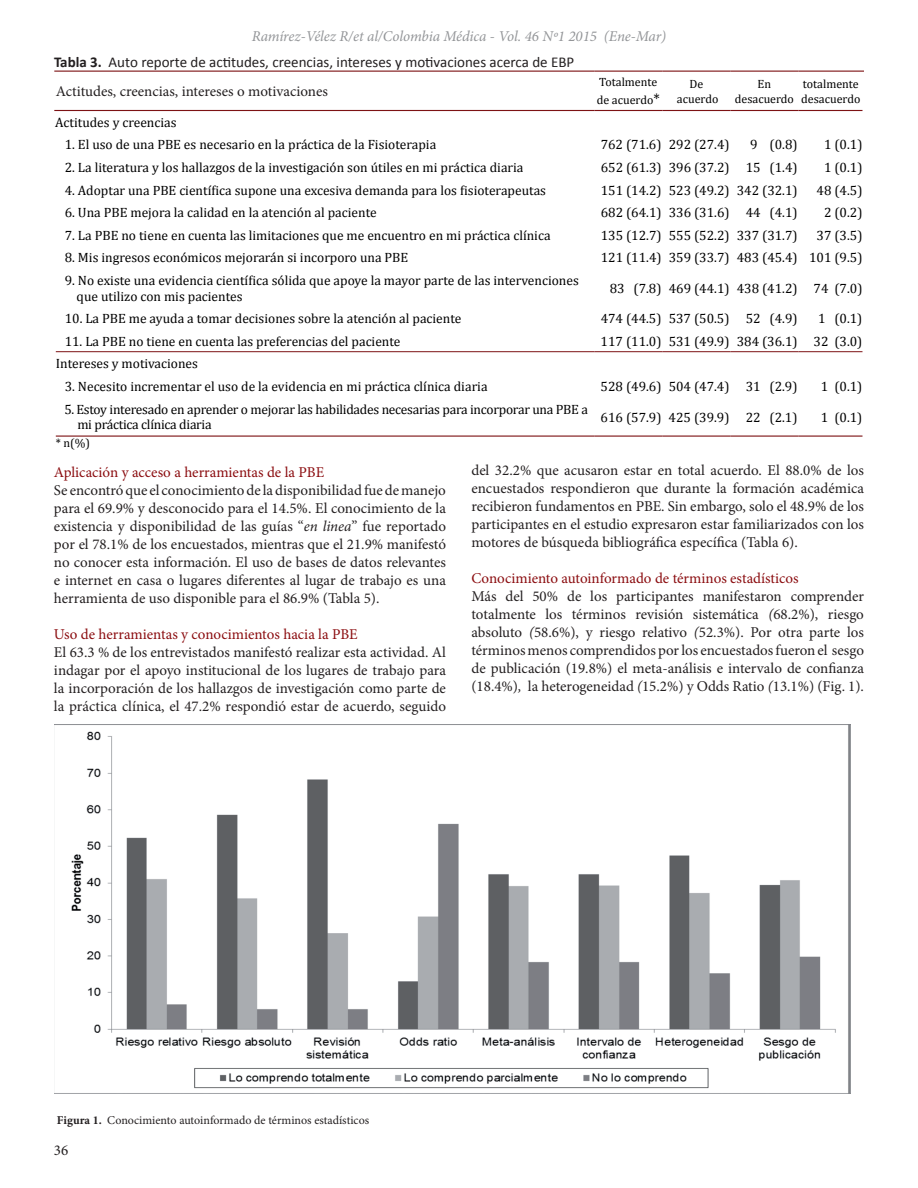
<style>
.page{position:relative;width:918px;height:1188px;background:#fff}
.page>*{position:absolute;margin:0;border:0;box-sizing:border-box;transform-origin:0 0}
.t1{font:15px/18px "Minion Pro";color:#231f20;text-align:justify}
.t2{font:15px "Minion Pro";color:#8b0d10}
.t3{font:15px "Calibri";color:#231f20}
.t4{font:italic 15px "Minion Pro";letter-spacing:-.01em;color:#939598}
.t5{font:13.5px/16.2px "Cambria";color:#000}
.t6{font:13.5px/15px "Cambria";letter-spacing:-.02em;color:#000}
.t7{font:12px/14.4px "Cambria";color:#000}
.t8{font:12px "Minion Pro";color:#231f20}
.s1{font-weight:700}
.s2{font-size:15px}
.s3{font-style:italic}
</style>
<div class="page">
<hr style="left:54px;top:71px;width:540px;height:1px;background:#7d1214">
<hr style="left:594px;top:71px;width:68px;height:1px;background:#7d1214">
<hr style="left:662px;top:71px;width:68px;height:1px;background:#7d1214">
<hr style="left:730px;top:71px;width:68px;height:1px;background:#7d1214">
<hr style="left:798px;top:71px;width:66px;height:1px;background:#7d1214">
<hr style="left:56px;top:351px;width:538px;height:1px;background:#7d1214">
<hr style="left:594px;top:351px;width:68px;height:1px;background:#7d1214">
<hr style="left:662px;top:351px;width:68px;height:1px;background:#7d1214">
<hr style="left:730px;top:351px;width:68px;height:1px;background:#7d1214">
<hr style="left:798px;top:351px;width:64px;height:1px;background:#7d1214">
<hr style="left:56px;top:436px;width:538px;height:1px;background:#7d1214">
<hr style="left:594px;top:436px;width:68px;height:1px;background:#7d1214">
<hr style="left:662px;top:436px;width:68px;height:1px;background:#7d1214">
<hr style="left:730px;top:436px;width:68px;height:1px;background:#7d1214">
<hr style="left:798px;top:436px;width:64px;height:1px;background:#7d1214">
<hr style="left:54px;top:110px;width:540px;height:1px;background:#7d1214">
<hr style="left:594px;top:110px;width:68px;height:1px;background:#7d1214">
<hr style="left:662px;top:110px;width:68px;height:1px;background:#7d1214">
<hr style="left:730px;top:110px;width:68px;height:1px;background:#7d1214">
<hr style="left:798px;top:110px;width:64px;height:1px;background:#7d1214">
<img style="left:54px;top:725px;width:796px;height:368px">
<p class="t4" style="left:252px;top:26px;width:416px">Ramírez-Vélez R/et al/Colombia Médica - Vol. 46 Nº1 2015 (Ene-Mar)</p>
<p class="t3" style="left:54px;top:52px;width:522px"><span class="s1">Tabla 3.</span> Auto reporte de actitudes, creencias, intereses y motivaciones acerca de EBP</p>
<p class="t1" style="left:56px;top:83px;width:274px">Actitudes, creencias, intereses o motivaciones</p>
<p class="t7" style="left:597px;top:73px;width:64px;line-height:18px">Totalmente de acuerdo<span class="s2">*</span></p>
<p class="t7" style="left:677px;top:77px;width:43px;text-align:center">De acuerdo</p>
<p class="t7" style="left:735px;top:77px;width:61px;text-align:center">En desacuerdo</p>
<p class="t7" style="left:801px;top:77px;width:61px">totalmente desacuerdo</p>
<p class="t5" style="left:55px;top:114px;width:123px">Actitudes y creencias</p>
<p class="t5" style="left:65px;top:137px;width:373px">1. El uso de una PBE es necesario en la práctica de la Fisioterapia</p>
<p class="t5" style="left:601px;top:137px;width:130px">762 (71.6) 292 (27.4)</p>
<p class="t5" style="left:750px;top:137px;width:49px">9 (0.8)</p>
<p class="t5" style="left:824px;top:137px;width:40px">1 (0.1)</p>
<p class="t5" style="left:65px;top:159px;width:460px">2. La literatura y los hallazgos de la investigación son útiles en mi práctica diaria</p>
<p class="t5" style="left:601px;top:159px;width:198px">652 (61.3) 396 (37.2) 15 (1.4)</p>
<p class="t5" style="left:824px;top:159px;width:40px">1 (0.1)</p>
<p class="t5" style="left:65px;top:182px;width:483px">4. Adoptar una PBE científica supone una excesiva demanda para los fisioterapeutas</p>
<p class="t5" style="left:601px;top:182px;width:198px">151 (14.2) 523 (49.2) 342 (32.1)</p>
<p class="t5" style="left:817px;top:182px;width:47px">48 (4.5)</p>
<p class="t5" style="left:65px;top:204px;width:313px">6. Una PBE mejora la calidad en la atención al paciente</p>
<p class="t5" style="left:601px;top:204px;width:198px">682 (64.1) 336 (31.6) 44 (4.1)</p>
<p class="t5" style="left:824px;top:204px;width:40px">2 (0.2)</p>
<p class="t5" style="left:65px;top:227px;width:487px">7. La PBE no tiene en cuenta las limitaciones que me encuentro en mi práctica clínica</p>
<p class="t5" style="left:601px;top:227px;width:198px">135 (12.7) 555 (52.2) 337 (31.7)</p>
<p class="t5" style="left:817px;top:227px;width:47px">37 (3.5)</p>
<p class="t5" style="left:65px;top:249px;width:345px">8. Mis ingresos económicos mejorarán si incorporo una PBE</p>
<p class="t5" style="left:601px;top:249px;width:263px">121 (11.4) 359 (33.7) 483 (45.4) 101 (9.5)</p>
<p class="t5" style="left:77px;top:272px;width:504px;text-indent:-12px">9. No existe una evidencia científica sólida que apoye la mayor parte de las intervenciones que utilizo con mis pacientes</p>
<p class="t5" style="left:610px;top:280px;width:254px">83 (7.8) 469 (44.1) 438 (41.2) 74 (7.0)</p>
<p class="t5" style="left:65px;top:310px;width:398px">10. La PBE me ayuda a tomar decisiones sobre la atención al paciente</p>
<p class="t5" style="left:601px;top:310px;width:198px">474 (44.5) 537 (50.5) 52 (4.9)</p>
<p class="t5" style="left:818px;top:310px;width:46px">1 (0.1)</p>
<p class="t5" style="left:65px;top:333px;width:337px">11. La PBE no tiene en cuenta las preferencias del paciente</p>
<p class="t5" style="left:601px;top:333px;width:263px">117 (11.0) 531 (49.9) 384 (36.1) 32 (3.0)</p>
<p class="t5" style="left:56px;top:355px;width:144px">Intereses y motivaciones</p>
<p class="t5" style="left:65px;top:378px;width:424px">3. Necesito incrementar el uso de la evidencia en mi práctica clínica diaria</p>
<p class="t5" style="left:601px;top:378px;width:198px">528 (49.6) 504 (47.4) 31 (2.9)</p>
<p class="t5" style="left:821px;top:378px;width:43px">1 (0.1)</p>
<p class="t6" style="left:77px;top:402px;width:512px;text-indent:-13px">5. Estoy interesado en aprender o mejorar las habilidades necesarias para incorporar una PBE a mi práctica clínica diaria</p>
<p class="t5" style="left:601px;top:409px;width:198px">616 (57.9) 425 (39.9) 22 (2.1)</p>
<p class="t5" style="left:821px;top:409px;width:43px">1 (0.1)</p>
<p class="t7" style="left:56px;top:436px;width:36px">* n(%)</p>
<p class="t2" style="left:54px;top:462px;width:272px">Aplicación y acceso a herramientas de la PBE</p>
<p class="t1" style="left:54px;top:481px;width:394px">Se encontró que el conocimiento de la disponibilidad fue de manejo para el 69.9% y desconocido para el 14.5%. El conocimiento de la existencia y disponibilidad de las guías “<span class="s3">en linea</span>” fue reportado por el 78.1% de los encuestados, mientras que el 21.9% manifestó no conocer esta información. El uso de bases de datos relevantes e internet en casa o lugares diferentes al lugar de trabajo es una herramienta de uso disponible para el 86.9% (Tabla 5).</p>
<p class="t2" style="left:54px;top:624px;width:305px">Uso de herramientas y conocimientos hacia la PBE</p>
<p class="t1" style="left:54px;top:643px;width:394px">El 63.3 % de los entrevistados manifestó realizar esta actividad. Al indagar por el apoyo institucional de los lugares de trabajo para la incorporación de los hallazgos de investigación como parte de la práctica clínica, el 47.2% respondió estar de acuerdo, seguido</p>
<p class="t1" style="left:471px;top:462px;width:394px">del 32.2% que acusaron estar en total acuerdo. El 88.0% de los encuestados respondieron que durante la formación académica recibieron fundamentos en PBE. Sin embargo, solo el 48.9% de los participantes en el estudio expresaron estar familiarizados con los motores de búsqueda bibliográfica específica (Tabla 6).</p>
<p class="t2" style="left:471px;top:568px;width:329px">Conocimiento autoinformado de términos estadísticos</p>
<p class="t1" style="left:471px;top:588px;width:394px">Más del 50% de los participantes manifestaron comprender totalmente los términos revisión sistemática <span class="s3">(</span>68.2%), riesgo absoluto <span class="s3">(</span>58.6%), y riesgo relativo <span class="s3">(</span>52.3%). Por otra parte los términos menos comprendidos por los encuestados fueron el sesgo de publicación (19.8%) el meta-análisis e intervalo de confianza (18.4%)<span class="s3">,</span> la heterogeneidad <span class="s3">(</span>15.2%) y Odds Ratio <span class="s3">(</span>13.1%) (Fig. 1).</p>
<p class="t8" style="left:57px;top:1112px;width:314px"><span class="s1">Figura 1.</span> Conocimiento autoinformado de términos estadísticos</p>
<p class="t1" style="left:54px;top:1141px;width:16px">36</p>
</div>
